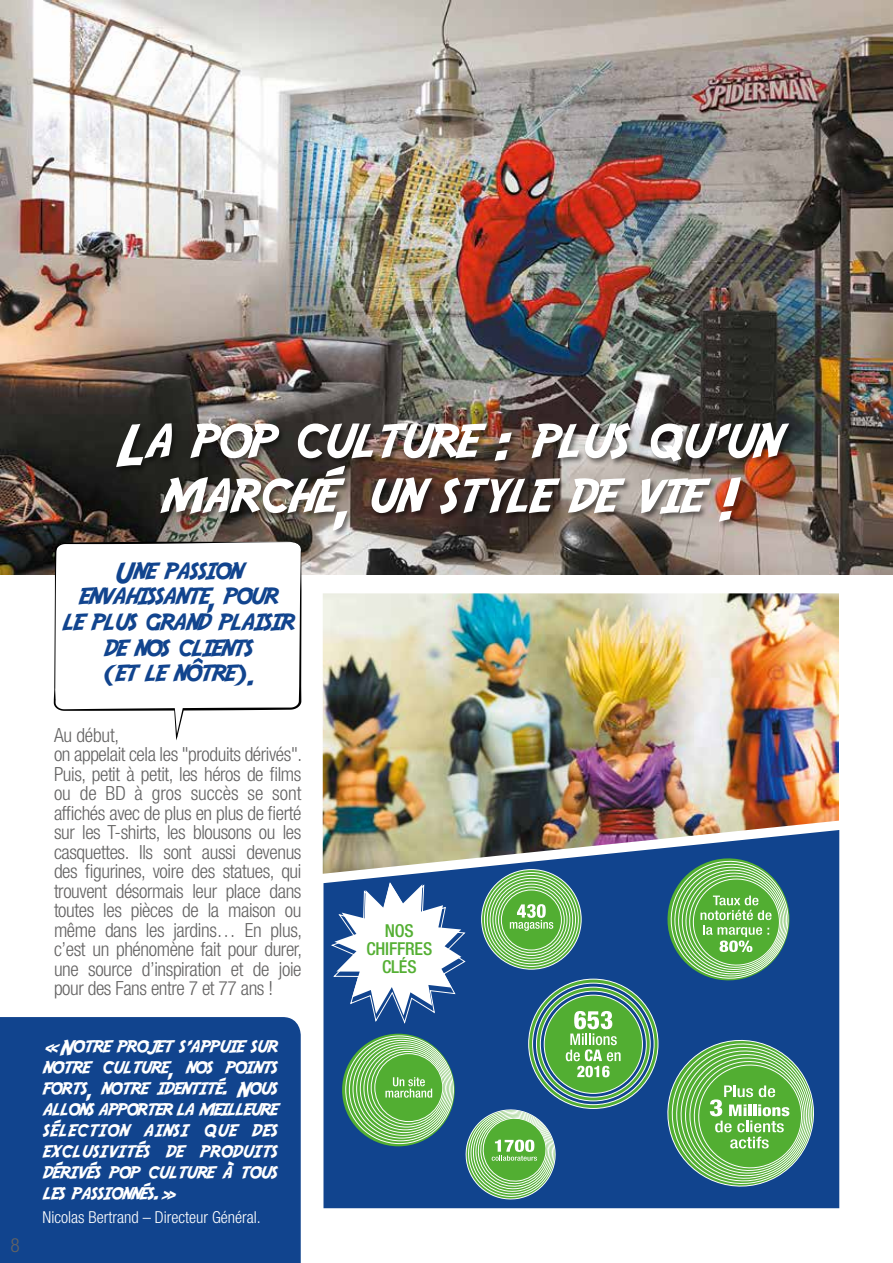
<style>
.page{position:relative;width:893px;height:1263px;background:#fff}
.page>*{position:absolute;margin:0;border:0;box-sizing:border-box;transform-origin:0 0}
.t1{font:58.05px/54.8px "Adventure";color:#fff;text-align:center}
.t2{font:28.5px/25.5px "Adventure";letter-spacing:-.02em;color:#11448e;text-align:center}
.t3{font:21px/21px "Adventure";color:#fff;text-align:justify}
.t4{font:300 condensed 19.5px/19.5px "Helvetica Neue";letter-spacing:-.02em;color:#646363}
.t5{font:500 condensed 17.85px/17.9px "Helvetica Neue";letter-spacing:-.01em;color:#54af33;text-align:center}
.t6{font:300 condensed 16.5px "Helvetica Neue";color:#fff}
</style>
<div class="page">
<img style="left:0;top:0;width:893px;height:574px">
<div style="left:115px;top:421px;width:681px;height:117px;background:#000;opacity:.5"></div>
<svg style="left:54px;top:542px;width:247px;height:198px"></svg>
<img style="left:323px;top:593px;width:516px;height:237px">
<img style="left:323px;top:830px;width:516px;height:378px">
<div style="left:0;top:1017px;width:301px;height:246px;background:#11448e"></div>
<svg style="left:330px;top:850px;width:494px;height:352px;background:#4e8289"></svg>
<p class="t4" style="left:11px;top:1235px;width:11px">8</p>
<h1 class="t1" style="left:116px;top:415px;width:663px">La pop culture : plus qu’un marché, un style de vie !</h1>
<h2 class="t2" style="left:62px;top:559px;width:233px">Une passion envahissante, pour<br>le plus grand plaisir de nos clients<br>(et le nôtre).</h2>
<p class="t4" style="left:54px;top:725px;width:250px">Au début,<br>on appelait cela les "produits dérivés".<br>Puis, petit à petit, les héros de films ou de BD à gros succès se sont affichés avec de plus en plus de fierté sur les T-shirts, les blousons ou les casquettes. Ils sont aussi devenus des figurines, voire des statues, qui trouvent désormais leur place dans toutes les pièces de la maison ou même dans les jardins… En plus, c’est un phénomène fait pour durer, une source d’inspiration et de joie pour des Fans entre 7 et 77 ans !</p>
<p class="t3" style="left:42px;top:1037px;width:236px">«Notre projet s’appuie sur notre culture, nos points forts, notre identité. Nous allons apporter la meilleure sélection ainsi que des exclusivités de produits dérivés pop culture à tous les passionnés.»</p>
<p class="t6" style="left:43px;top:1207px;width:220px">Nicolas Bertrand – Directeur Général.</p>
<p class="t5" style="left:366px;top:921px;width:67px">NOS<br>CHIFFRES<br>CLÉS</p>
</div>
